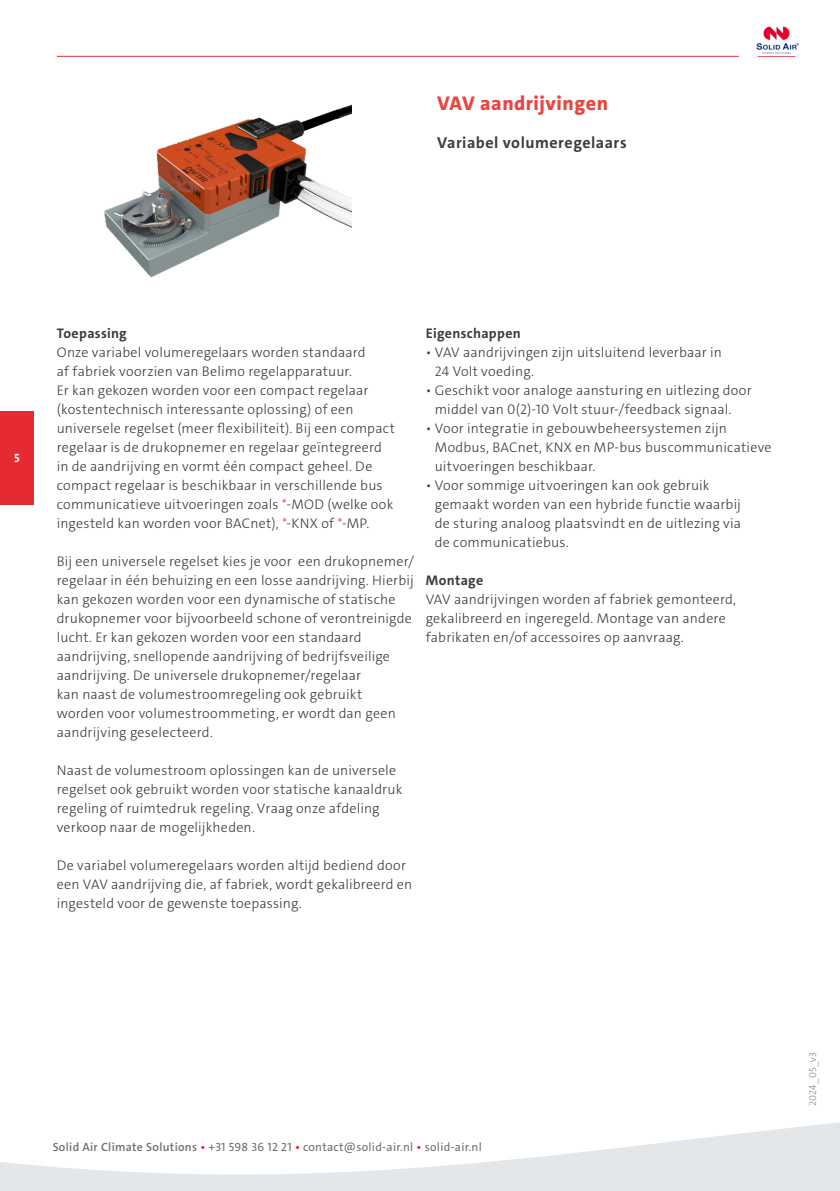
<style>
.page{position:relative;width:840px;height:1191px;background:#fff}
.page>*{position:absolute;margin:0;border:0;box-sizing:border-box;transform-origin:0 0}
.t1{font:800 20px "The Sans C4 s";letter-spacing:.025em;color:#e94641}
.t2{font:700 16px "The Sans C4 s";letter-spacing:.03em;color:#3c3c3b}
.t3{font:300 14px/19px "The Sans C4 s";letter-spacing:.015em;color:#3c3c3b}
.t4{font:700 14px "The Sans C4 s";letter-spacing:.02em;color:#3c3c3b}
.t5{font:12px "The Sans C4 s";letter-spacing:.025em;color:#706f6f}
.t6{font:700 12px "The Sans C4 s";color:#fff}
.t7{font:300 10px "The Sans C4 s";letter-spacing:.005em;color:#878787}
.s1{color:#e94641}
.s2{font-weight:600}
.s3{font-weight:600;color:#e62a32}
</style>
<div class="page">
<div style="left:0;top:411px;width:34px;height:93px;background:#e62a32"></div>
<hr style="left:57px;top:56px;width:681px;height:1px;background:#e62a32">
<img style="left:756px;top:26px;width:43px;height:31px">
<svg style="left:0;top:1122px;width:839px;height:69px"></svg>
<img style="left:104px;top:105px;width:247px;height:173px">
<h1 class="t1" style="left:437px;top:90px;width:172px">VAV aandrijvingen</h1>
<p class="t2" style="left:437px;top:132px;width:191px">Variabel volumeregelaars</p>
<p class="t6" style="left:14px;top:450px;width:7px">5</p>
<p class="t4" style="left:57px;top:324px;width:72px">Toepassing</p>
<p class="t3" style="left:57px;top:343px;width:339px">Onze variabel volumeregelaars worden standaard<br>af fabriek voorzien van Belimo regelapparatuur.<br>Er kan gekozen worden voor een compact regelaar (kostentechnisch interessante oplossing) of een universele regelset (meer flexibiliteit). Bij een compact regelaar is de drukopnemer en regelaar geïntegreerd in de aandrijving en vormt één compact geheel. De compact regelaar is beschikbaar in verschillende bus communicatieve uitvoeringen zoals <span class="s1">*</span>-MOD (welke ook ingesteld kan worden voor BACnet), <span class="s1">*</span>-KNX of <span class="s1">*</span>-MP.</p>
<p class="t3" style="left:57px;top:552px;width:358px">Bij een universele regelset kies je voor een drukopnemer/ regelaar in één behuizing en een losse aandrijving. Hierbij kan gekozen worden voor een dynamische of statische drukopnemer voor bijvoorbeeld schone of verontreinigde lucht. Er kan gekozen worden voor een standaard aandrijving, snellopende aandrijving of bedrijfsveilige aandrijving. De universele drukopnemer/regelaar<br>kan naast de volumestroomregeling ook gebruikt<br>worden voor volumestroommeting, er wordt dan geen aandrijving geselecteerd.</p>
<p class="t3" style="left:57px;top:761px;width:347px">Naast de volumestroom oplossingen kan de universele regelset ook gebruikt worden voor statische kanaaldruk regeling of ruimtedruk regeling. Vraag onze afdeling verkoop naar de mogelijkheden.</p>
<p class="t3" style="left:57px;top:856px;width:357px">De variabel volumeregelaars worden altijd bediend door een VAV aandrijving die, af fabriek, wordt gekalibreerd en ingesteld voor de gewenste toepassing.</p>
<p class="t4" style="left:425px;top:324px;width:97px">Eigenschappen</p>
<p class="t3" style="left:434px;top:343px;width:288px;text-indent:-9px">• VAV aandrijvingen zijn uitsluitend leverbaar in<br>24 Volt voeding.</p>
<p class="t3" style="left:434px;top:381px;width:318px;text-indent:-9px">• Geschikt voor analoge aansturing en uitlezing door middel van 0(2)-10 Volt stuur-/feedback signaal.</p>
<p class="t3" style="left:434px;top:419px;width:338px;text-indent:-9px">• Voor integratie in gebouwbeheersystemen zijn<br>Modbus, BACnet, KNX en MP-bus buscommunicatieve uitvoeringen beschikbaar.</p>
<p class="t3" style="left:434px;top:476px;width:307px;text-indent:-9px">• Voor sommige uitvoeringen kan ook gebruik gemaakt worden van een hybride functie waarbij de sturing analoog plaatsvindt en de uitlezing via de communicatiebus.</p>
<p class="t4" style="left:425px;top:571px;width:59px">Montage</p>
<p class="t3" style="left:425px;top:590px;width:312px">VAV aandrijvingen worden af fabriek gemonteerd, gekalibreerd en ingeregeld. Montage van andere fabrikaten en/of accessoires op aanvraag.</p>
<p class="t5" style="left:53px;top:1139px;width:430px"><span class="s2">Solid Air Climate Solutions</span> <span class="s3">•</span> +31 598 36 12 21 <span class="s3">•</span> contact@solid-air.nl <span class="s3">•</span> solid-air.nl</p>
<p class="t7" style="left:805px;top:1106px;width:55px;rotate:-90deg">2024_05_v3</p>
</div>
